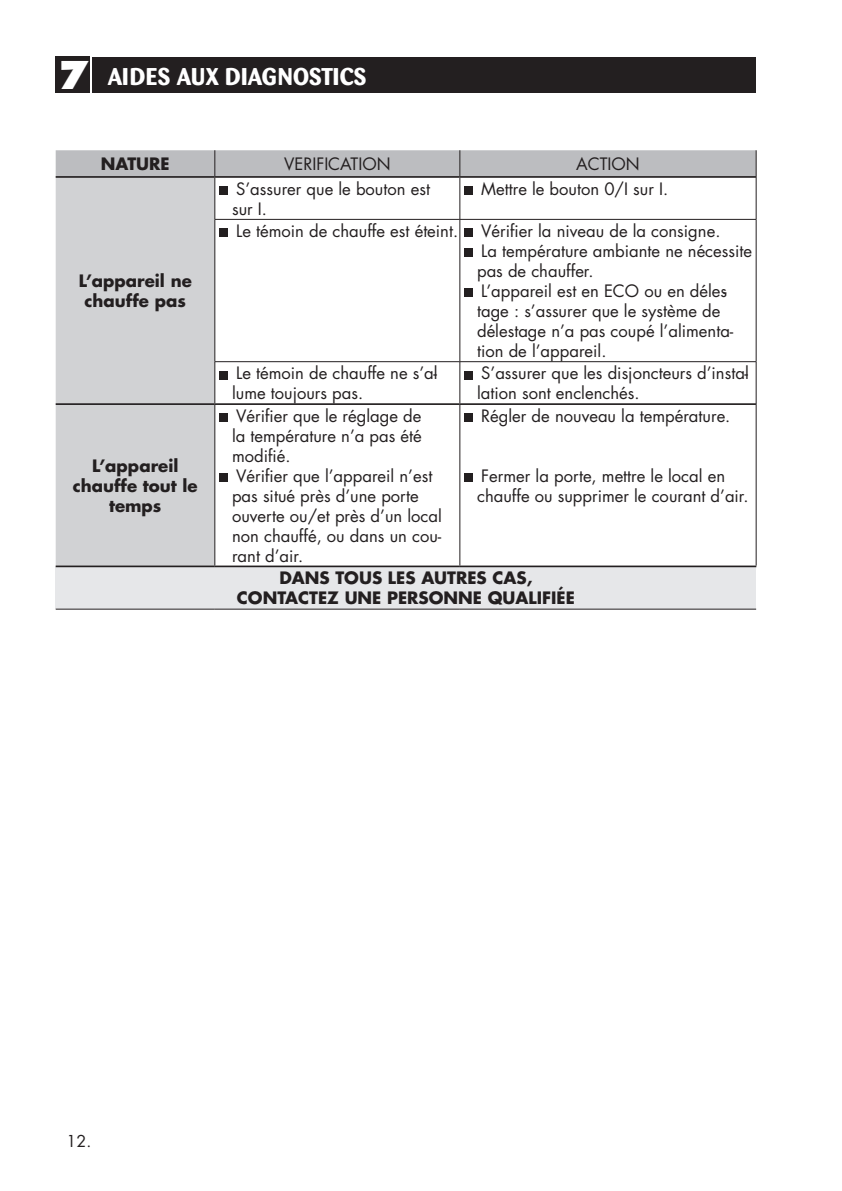
<style>
.page{position:relative;width:842px;height:1191px;background:#fff}
.page>*{position:absolute;margin:0;border:0;box-sizing:border-box;transform-origin:0 0}
.t1{font:700 24px "Barmeno";letter-spacing:.01em;color:#fff}
.t2{font:16.6px/20px "Futura";color:#231f20}
.t3{font:700 16.6px/20px "Futura";color:#231f20;text-align:center}
.t4{font:16px "Futura";color:#231f20}
.s1{font-family:"Futura";font-weight:800;font-size:37.2px}
</style>
<div class="page">
<div style="left:92px;top:57px;width:663px;height:36px;background:#231f20"></div>
<div style="left:55px;top:57px;width:35px;height:36px;background:#231f20"></div>
<div style="left:56px;top:178px;width:159px;height:387px;background:#d1d2d4"></div>
<svg style="left:215px;top:178px;width:541px;height:387px"></svg>
<div style="left:56px;top:566px;width:700px;height:43px;background:#e6e7e9"></div>
<hr style="left:459px;top:220px;width:1px;height:141px;background:#231f20">
<hr style="left:756px;top:220px;width:1px;height:141px;background:#231f20">
<hr style="left:214px;top:405px;width:1px;height:160px;background:#231f20">
<hr style="left:459px;top:405px;width:1px;height:160px;background:#231f20">
<hr style="left:756px;top:404px;width:1px;height:161px;background:#231f20">
<hr style="left:459px;top:362px;width:1px;height:41px;background:#231f20">
<hr style="left:756px;top:362px;width:1px;height:42px;background:#231f20">
<hr style="left:214px;top:178px;width:1px;height:41px;background:#231f20">
<hr style="left:459px;top:178px;width:1px;height:41px;background:#231f20">
<hr style="left:756px;top:177px;width:1px;height:42px;background:#231f20">
<hr style="left:214px;top:220px;width:1px;height:141px;background:#231f20">
<hr style="left:214px;top:362px;width:1px;height:41px;background:#231f20">
<div style="left:56px;top:150px;width:701px;height:27px;background:#bcbdc0"></div>
<hr style="left:56px;top:176px;width:159px;height:2px;background:#231f20">
<hr style="left:215px;top:176px;width:245px;height:2px;background:#231f20">
<hr style="left:460px;top:176px;width:296px;height:2px;background:#231f20">
<hr style="left:215px;top:219px;width:245px;height:1px;background:#231f20">
<hr style="left:460px;top:219px;width:296px;height:1px;background:#231f20">
<hr style="left:215px;top:361px;width:245px;height:1px;background:#231f20">
<hr style="left:460px;top:361px;width:296px;height:1px;background:#231f20">
<hr style="left:56px;top:403px;width:159px;height:2px;background:#231f20">
<hr style="left:215px;top:403px;width:245px;height:2px;background:#231f20">
<hr style="left:460px;top:403px;width:296px;height:2px;background:#231f20">
<hr style="left:56px;top:565px;width:159px;height:2px;background:#231f20">
<hr style="left:56px;top:609px;width:159px;height:1px;background:#231f20">
<hr style="left:215px;top:609px;width:245px;height:1px;background:#231f20">
<hr style="left:460px;top:609px;width:296px;height:1px;background:#231f20">
<hr style="left:215px;top:565px;width:245px;height:2px;background:#231f20">
<hr style="left:460px;top:565px;width:296px;height:2px;background:#231f20">
<div style="left:220px;top:186px;width:8px;height:9px;background:#231f20"></div>
<div style="left:465px;top:186px;width:8px;height:9px;background:#231f20"></div>
<div style="left:220px;top:229px;width:8px;height:8px;background:#231f20"></div>
<div style="left:465px;top:229px;width:8px;height:8px;background:#231f20"></div>
<div style="left:465px;top:249px;width:8px;height:8px;background:#231f20"></div>
<div style="left:465px;top:289px;width:8px;height:8px;background:#231f20"></div>
<div style="left:220px;top:371px;width:8px;height:8px;background:#231f20"></div>
<div style="left:465px;top:371px;width:8px;height:8px;background:#231f20"></div>
<div style="left:220px;top:413px;width:8px;height:9px;background:#231f20"></div>
<div style="left:220px;top:473px;width:8px;height:9px;background:#231f20"></div>
<div style="left:465px;top:413px;width:8px;height:9px;background:#231f20"></div>
<div style="left:465px;top:473px;width:8px;height:9px;background:#231f20"></div>
<h1 class="t1" style="left:58px;top:62px;width:310px"><span class="s1">7</span> AIDES AUX DIAGNOSTICS</h1>
<p class="t3" style="left:101px;top:154px;width:70px">NATURE</p>
<p class="t2" style="left:284px;top:154px;width:108px">VERIFICATION</p>
<p class="t2" style="left:576px;top:154px;width:65px">ACTION</p>
<p class="t3" style="left:79px;top:270px;width:115px">L’appareil ne chauffe pas</p>
<p class="t3" style="left:73px;top:455px;width:126px">L’appareil chauffe tout le temps</p>
<p class="t2" style="left:232px;top:178px;width:199px">S’assurer que le bouton est sur I.</p>
<p class="t2" style="left:481px;top:178px;width:188px">Mettre le bouton 0/I sur I.</p>
<p class="t2" style="left:236px;top:221px;width:223px">Le témoin de chauffe est éteint.</p>
<p class="t2" style="left:477px;top:221px;width:277px">Vérifier la niveau de la consigne.<br>La température ambiante ne nécessite pas de chauffer.<br>L’appareil est en ECO ou en déles&shy;tage : s’assurer que le système de délestage n’a pas coupé l’alimenta&shy;tion de l’appareil.</p>
<p class="t2" style="left:232px;top:363px;width:207px">Le témoin de chauffe ne s’al&shy;lume toujours pas.</p>
<p class="t2" style="left:477px;top:363px;width:273px">S’assurer que les disjoncteurs d’instal&shy;lation sont enclenchés.</p>
<p class="t2" style="left:232px;top:405px;width:211px">Vérifier que le réglage de<br>la température n’a pas été modifié.<br>Vérifier que l’appareil n’est pas situé près d’une porte ouverte ou/et près d’un local non chauffé, ou dans un cou&shy;rant d’air.</p>
<p class="t2" style="left:481px;top:405px;width:251px">Régler de nouveau la température.</p>
<p class="t2" style="left:477px;top:465px;width:273px">Fermer la porte, mettre le local en chauffe ou supprimer le courant d’air.</p>
<p class="t3" style="left:237px;top:568px;width:339px">DANS TOUS LES AUTRES CAS,<br>CONTACTEZ UNE PERSONNE QUALIFIÉE</p>
<p class="t4" style="left:67px;top:1129px;width:26px">12.</p>
</div>
